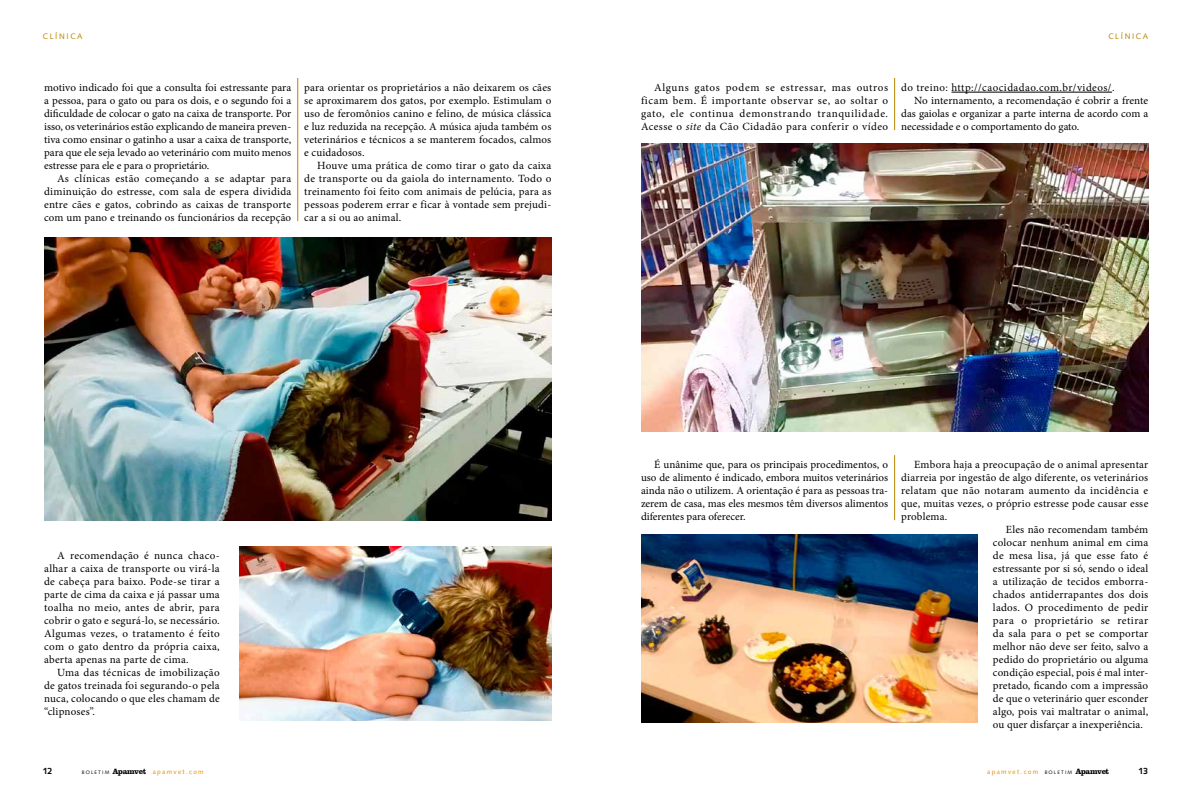
<style>
.page{position:relative;width:1191px;height:794px;background:#fff}
.page>*{position:absolute;margin:0;border:0;box-sizing:border-box;transform-origin:0 0}
.t1{font:11px/13px "Minion Pro";letter-spacing:.015em;color:#000;text-align:justify}
.t2{font:11px "Minion Pro";letter-spacing:.04em;color:#000}
.t3{font:700 9px "Syntax LT Std";color:#000}
.t4{font:8px "Syntax LT Std";letter-spacing:.2em;color:#b98600}
.t5{font:6.5px "Syntax LT Std";letter-spacing:.2em;color:#e78c00}
.s1{font-style:italic}
.s2{font-size:5px;color:#000}
.s3{font-family:"Clarendon LT Std";font-weight:700;font-size:8px;color:#000}
</style>
<div class="page">
<hr style="left:297px;top:78px;width:1px;height:143px;background:#b98600">
<img style="left:45px;top:237px;width:506px;height:283px">
<img style="left:239px;top:546px;width:312px;height:174px">
<hr style="left:951px;top:92px;width:161px;height:1px;background:#000">
<hr style="left:894px;top:455px;width:1px;height:65px;background:#b98600">
<hr style="left:894px;top:78px;width:1px;height:52px;background:#b98600">
<img style="left:641px;top:143px;width:507px;height:288px">
<img style="left:641px;top:534px;width:337px;height:188px">
<p class="t4" style="left:43px;top:32px;width:41px">CLÍNICA</p>
<p class="t4" style="left:1108px;top:32px;width:41px">CLÍNICA</p>
<p class="t1" style="left:44px;top:81px;width:249px">motivo indicado foi que a consulta foi estressante para a pessoa, para o gato ou para os dois, e o segundo foi a dificuldade de colocar o gato na caixa de transporte. Por isso, os veterinários estão explicando de maneira preven&shy;tiva como ensinar o gatinho a usar a caixa de transporte, para que ele seja levado ao veterinário com muito menos estresse para ele e para o proprietário.</p>
<p class="t1" style="left:44px;top:172px;width:249px;text-indent:13px">As clínicas estão começando a se adaptar para diminuição do estresse, com sala de espera dividida entre cães e gatos, cobrindo as caixas de transporte com um pano e treinando os funcionários da recepção</p>
<p class="t1" style="left:304px;top:81px;width:249px">para orientar os proprietários a não deixarem os cães se aproximarem dos gatos, por exemplo. Estimulam o uso de feromônios canino e felino, de música clássica e luz reduzida na recepção. A música ajuda também os veterinários e técnicos a se manterem focados, calmos e cuidadosos.</p>
<p class="t1" style="left:304px;top:159px;width:249px;text-indent:13px">Houve uma prática de como tirar o gato da caixa de transporte ou da gaiola do internamento. Todo o treinamento foi feito com animais de pelúcia, para as pessoas poderem errar e ficar à vontade sem prejudi&shy;car a si ou ao animal.</p>
<p class="t1" style="left:641px;top:81px;width:249px;text-indent:13px">Alguns gatos podem se estressar, mas outros ficam bem. É importante observar se, ao soltar o gato, ele continua demonstrando tranquilidade.<br>Acesse o <span class="s1">site</span> da Cão Cidadão para conferir o vídeo</p>
<p class="t2" style="left:901px;top:80px;width:215px">do treino: http://caocidadao.com.br/videos/.</p>
<p class="t1" style="left:914px;top:94px;width:236px">No internamento, a recomendação é cobrir a frente</p>
<p class="t1" style="left:901px;top:107px;width:249px">das gaiolas e organizar a parte interna de acordo com a</p>
<p class="t1" style="left:901px;top:120px;width:180px">necessidade e o comportamento do gato.</p>
<p class="t1" style="left:44px;top:549px;width:177px;text-indent:13px">A recomendação é nunca chaco&shy;alhar a caixa de transporte ou virá-la de cabeça para baixo. Pode-se tirar a parte de cima da caixa e já passar uma toalha no meio, antes de abrir, para cobrir o gato e segurá-lo, se necessário.<br>Algumas vezes, o tratamento é feito com o gato dentro da própria caixa, aberta apenas na parte de cima.</p>
<p class="t1" style="left:44px;top:666px;width:177px;text-indent:13px">Uma das técnicas de imobilização de gatos treinada foi segurando-o pela nuca, colocando o que eles chamam de “clipnoses”.</p>
<p class="t1" style="left:641px;top:458px;width:249px;text-indent:13px">É unânime que, para os principais procedimentos, o uso de alimento é indicado, embora muitos veterinários ainda não o utilizem. A orientação é para as pessoas tra&shy;zerem de casa, mas eles mesmos têm diversos alimentos diferentes para oferecer.</p>
<p class="t1" style="left:914px;top:458px;width:236px">Embora haja a preocupação de o animal apresentar</p>
<p class="t1" style="left:901px;top:471px;width:249px">diarreia por ingestão de algo diferente, os veterinários</p>
<p class="t1" style="left:901px;top:484px;width:249px">relatam que não notaram aumento da incidência e</p>
<p class="t1" style="left:901px;top:497px;width:249px">que, muitas vezes, o próprio estresse pode causar esse</p>
<p class="t1" style="left:901px;top:510px;width:48px">problema.</p>
<p class="t1" style="left:1006px;top:523px;width:144px">Eles não recomendam também</p>
<p class="t1" style="left:993px;top:536px;width:157px">colocar nenhum animal em cima</p>
<p class="t1" style="left:993px;top:549px;width:157px">de mesa lisa, já que esse fato é</p>
<p class="t1" style="left:993px;top:562px;width:157px">estressante por si só, sendo o ideal</p>
<p class="t1" style="left:993px;top:575px;width:157px">a utilização de tecidos emborra-</p>
<p class="t1" style="left:993px;top:588px;width:157px">chados antiderrapantes dos dois</p>
<p class="t1" style="left:993px;top:601px;width:157px">lados. O procedimento de pedir</p>
<p class="t2" style="left:993px;top:613px;width:157px">para o proprietário se retirar</p>
<p class="t1" style="left:993px;top:627px;width:157px">da sala para o pet se comportar</p>
<p class="t1" style="left:993px;top:640px;width:157px">melhor não deve ser feito, salvo a</p>
<p class="t1" style="left:993px;top:653px;width:157px">pedido do proprietário ou alguma</p>
<p class="t1" style="left:993px;top:666px;width:157px">condição especial, pois é mal inter-</p>
<p class="t1" style="left:993px;top:679px;width:157px">pretado, ficando com a impressão</p>
<p class="t1" style="left:993px;top:692px;width:157px">de que o veterinário quer esconder</p>
<p class="t1" style="left:993px;top:705px;width:157px">algo, pois vai maltratar o animal,</p>
<p class="t1" style="left:993px;top:718px;width:152px">ou quer disfarçar a inexperiência.</p>
<p class="t3" style="left:43px;top:765px;width:11px">12</p>
<p class="t5" style="left:82px;top:767px;width:123px"><span class="s2">BOLETIM</span> <span class="s3">Apamvet</span> apamvet.com</p>
<p class="t5" style="left:987px;top:767px;width:123px">apamvet.com <span class="s2">BOLETIM</span> <span class="s3">Apamvet</span></p>
<p class="t3" style="left:1138px;top:765px;width:11px">13</p>
</div>
